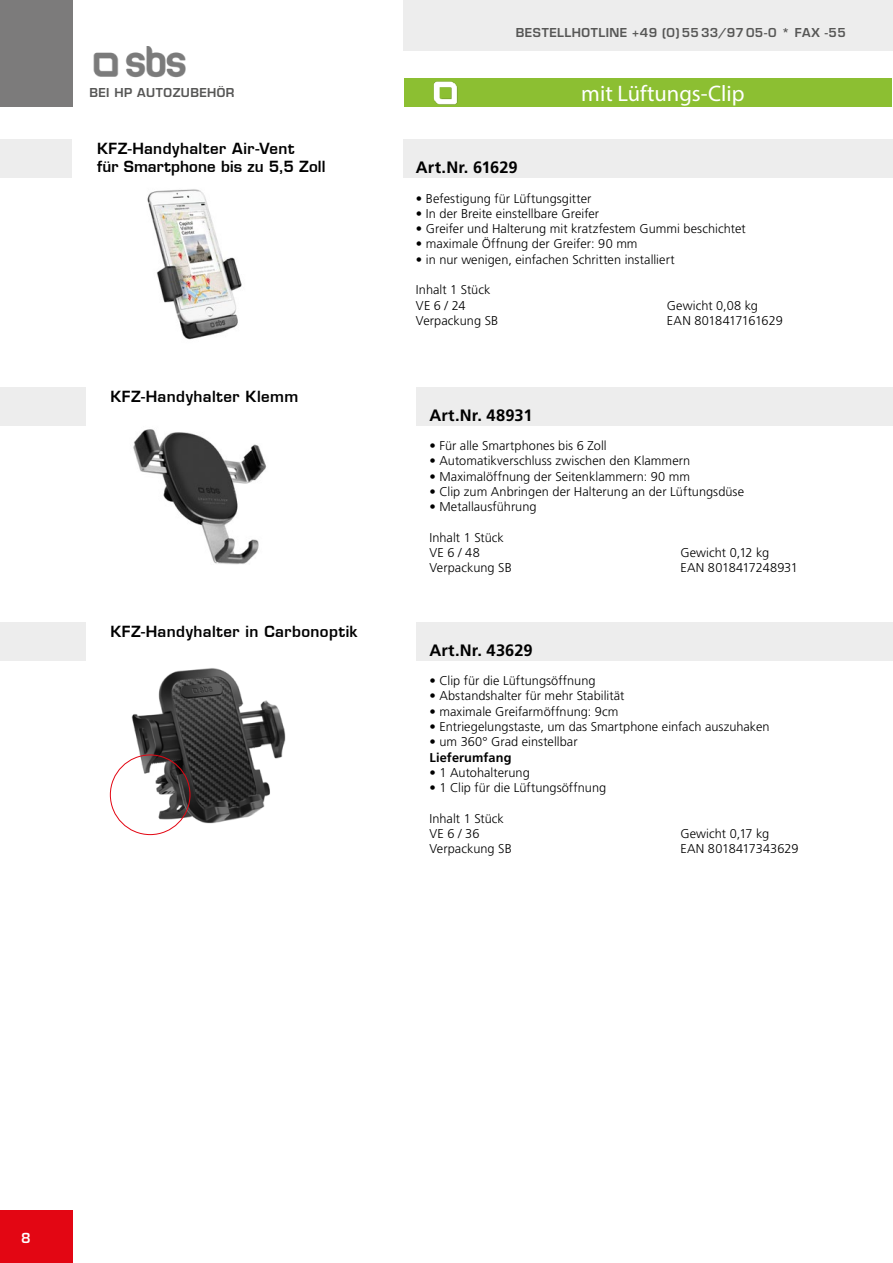
<style>
.page{position:relative;width:893px;height:1263px;background:#fff}
.page>*{position:absolute;margin:0;border:0;box-sizing:border-box;transform-origin:0 0}
.t1{font:22.5px "Myriad Pro";color:#fff}
.t2{font:700 16.5px "Frutiger LT Std";letter-spacing:.005em;color:#000}
.t3{font:600 15px/18px "Eurostile LT";letter-spacing:.025em;color:#000}
.t4{font:600 13.5px "Eurostile LT Std";color:#fff}
.t5{font:300 12.75px/15.3px "Frutiger LT Std";letter-spacing:.005em;color:#000}
.t6{font:300 12.75px "Frutiger LT Std";letter-spacing:-.035em;color:#000}
.t7{font:300 12.75px "Frutiger LT Std";letter-spacing:-.015em;color:#000}
.t8{font:700 12.75px "Frutiger LT Std";letter-spacing:.01em;color:#000}
.t9{font:600 12px "Eurostile LT Std";letter-spacing:.04em;color:#575756}
</style>
<div class="page">
<div style="left:0;top:0;width:72px;height:106px;background:#7c7b7b"></div>
<div style="left:0;top:1210px;width:72px;height:53px;background:#e30613"></div>
<div style="left:404px;top:0;width:489px;height:51px;background:#ededed"></div>
<img style="left:93px;top:47px;width:93px;height:31px">
<div style="left:0;top:140px;width:72px;height:38px;background:#ededed"></div>
<div style="left:403px;top:140px;width:490px;height:38px;background:#ededed"></div>
<img style="left:147px;top:189px;width:95px;height:151px">
<div style="left:0;top:622px;width:85px;height:38px;background:#ededed"></div>
<div style="left:417px;top:622px;width:476px;height:38px;background:#ededed"></div>
<img style="left:118px;top:668px;width:168px;height:165px">
<div style="left:110px;top:754px;width:80px;height:81px;border:1px solid #e30613;border-radius:50%"></div>
<img style="left:133px;top:429px;width:134px;height:136px">
<div style="left:0;top:387px;width:85px;height:39px;background:#ededed"></div>
<div style="left:417px;top:387px;width:476px;height:39px;background:#ededed"></div>
<div style="left:404px;top:79px;width:488px;height:28px;background:#8cbf32"></div>
<img style="left:431px;top:78px;width:28px;height:27px">
<hr style="left:892px;top:1163px;width:1px;height:58px;background:#8cbf32">
<p class="t9" style="left:89px;top:85px;width:147px">BEI HP AUTOZUBEHÖR</p>
<p class="t3" style="left:97px;top:140px;width:230px">KFZ-Handyhalter Air-Vent<br>für Smartphone bis zu 5,5 Zoll</p>
<p class="t3" style="left:111px;top:387px;width:189px">KFZ-Handyhalter Klemm</p>
<p class="t3" style="left:111px;top:622px;width:249px">KFZ-Handyhalter in Carbonoptik</p>
<p class="t9" style="left:516px;top:25px;width:331px">BESTELLHOTLINE +49 (0) 55 33/97 05-0 * FAX -55</p>
<h1 class="t1" style="left:581px;top:80px;width:165px">mit Lüftungs-Clip</h1>
<p class="t2" style="left:416px;top:158px;width:103px">Art.Nr. 61629</p>
<p class="t5" style="left:416px;top:191px;width:177px">• Befestigung für Lüftungsgitter</p>
<p class="t5" style="left:416px;top:206px;width:185px">• In der Breite einstellbare Greifer</p>
<p class="t5" style="left:416px;top:221px;width:331px">• Greifer und Halterung mit kratzfestem Gummi beschichtet</p>
<p class="t5" style="left:416px;top:237px;width:223px">• maximale Öffnung der Greifer: 90 mm</p>
<p class="t5" style="left:416px;top:252px;width:260px">• in nur wenigen, einfachen Schritten installiert</p>
<p class="t5" style="left:416px;top:282px;width:76px">Inhalt 1 Stück<br>VE 6 / 24</p>
<p class="t5" style="left:667px;top:298px;width:93px">Gewicht 0,08 kg</p>
<p class="t5" style="left:416px;top:313px;width:84px">Verpackung SB</p>
<p class="t6" style="left:667px;top:313px;width:117px">EAN 8018417161629</p>
<p class="t2" style="left:429px;top:405px;width:105px">Art.Nr. 48931</p>
<p class="t5" style="left:429px;top:438px;width:179px">• Für alle Smartphones bis 6 Zoll</p>
<p class="t5" style="left:429px;top:453px;width:262px">• Automatikverschluss zwischen den Klammern</p>
<p class="t5" style="left:429px;top:469px;width:262px">• Maximalöffnung der Seitenklammern: 90 mm</p>
<p class="t5" style="left:429px;top:484px;width:316px">• Clip zum Anbringen der Halterung an der Lüftungsdüse</p>
<p class="t5" style="left:429px;top:499px;width:109px">• Metallausführung</p>
<p class="t5" style="left:429px;top:530px;width:76px">Inhalt 1 Stück<br>VE 6 / 48</p>
<p class="t5" style="left:680px;top:545px;width:91px">Gewicht 0,12 kg</p>
<p class="t5" style="left:429px;top:561px;width:84px">Verpackung SB</p>
<p class="t7" style="left:680px;top:561px;width:119px">EAN 8018417248931</p>
<p class="t2" style="left:429px;top:640px;width:105px">Art.Nr. 43629</p>
<p class="t5" style="left:429px;top:673px;width:168px">• Clip für die Lüftungsöffnung</p>
<p class="t5" style="left:429px;top:688px;width:196px">• Abstandshalter für mehr Stabilität</p>
<p class="t5" style="left:429px;top:704px;width:191px">• maximale Greifarmöffnung: 9cm</p>
<p class="t5" style="left:429px;top:719px;width:342px">• Entriegelungstaste, um das Smartphone einfach auszuhaken</p>
<p class="t5" style="left:429px;top:734px;width:150px">• um 360° Grad einstellbar</p>
<p class="t8" style="left:429px;top:749px;width:84px">Lieferumfang</p>
<p class="t5" style="left:429px;top:765px;width:102px">• 1 Autohalterung</p>
<p class="t5" style="left:429px;top:780px;width:178px">• 1 Clip für die Lüftungsöffnung</p>
<p class="t5" style="left:429px;top:811px;width:76px">Inhalt 1 Stück<br>VE 6 / 36</p>
<p class="t5" style="left:680px;top:826px;width:90px">Gewicht 0,17 kg</p>
<p class="t5" style="left:429px;top:841px;width:84px">Verpackung SB</p>
<p class="t5" style="left:680px;top:841px;width:120px">EAN 8018417343629</p>
<p class="t4" style="left:21px;top:1230px;width:11px">8</p>
</div>
